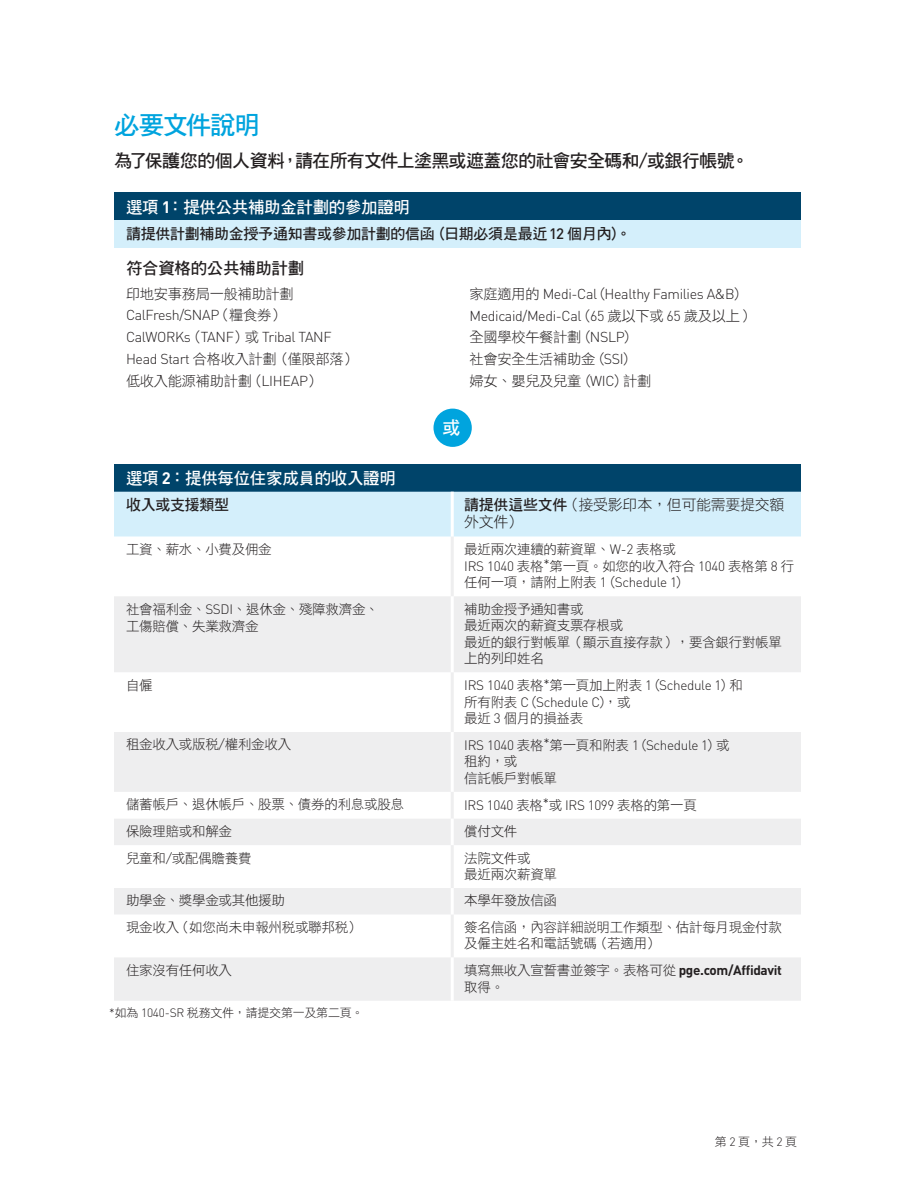
<style>
.page{position:relative;width:918px;height:1188px;background:#fff}
.page>*{position:absolute;margin:0;border:0;box-sizing:border-box;transform-origin:0 0}
.t1{font:25.5px "DF Hei HK W7";letter-spacing:-.05em;color:#00a4de}
.t2{font:18px "DF Hei HK W7";letter-spacing:-.035em;color:#231f20}
.t3{font:18px "DF Hei HK W7";color:#fff}
.t4{font:16.5px "DF Hei HK W7";letter-spacing:-.02em;color:#fff}
.t5{font:16.5px "DF Hei HK W7";letter-spacing:-.02em;color:#231f20}
.t6{font:15px "DF Hei HK W7";letter-spacing:-.02em;color:#231f20}
.t7{font:15px/17.2px "DF Hei HK W3";letter-spacing:-.02em;color:#231f20}
.t8{font:300 14.25px "DIN Pro";letter-spacing:-.025em;color:#231f20}
.t9{font:14.25px "DF Hei HK W3";letter-spacing:-.02em;color:#231f20}
.t10{font:13.5px/16.5px "DF Hei HK W3";letter-spacing:-.02em;color:#231f20}
.t11{font:300 13.5px/16.5px "DIN Pro";letter-spacing:-.025em;color:#231f20}
.t12{font:12px "DF Hei HK W3";letter-spacing:-.02em;color:#231f20}
.s1{font-family:"DIN Pro";font-weight:700}
.s2{font-family:"DIN Pro";font-weight:500}
.s3{font-family:"DF Hei HK W3";font-weight:400}
.s4{font-family:"DIN Pro";font-weight:300}
.s5{font-family:"DF Hei HK W7"}
</style>
<div class="page">
<div style="left:114px;top:193px;width:687px;height:27px;background:#00446a"></div>
<div style="left:114px;top:220px;width:687px;height:28px;background:#d4effb"></div>
<div style="left:114px;top:464px;width:687px;height:28px;background:#00446a"></div>
<div style="left:114px;top:492px;width:687px;height:44px;background:#d4effb"></div>
<div style="left:114px;top:596px;width:687px;height:76px;background:#eeeeef"></div>
<svg style="left:114px;top:732px;width:687px;height:269px;fill:#eeeeef"></svg>
<hr style="left:451px;top:536px;width:3px;height:60px;background:#eeeeef">
<hr style="left:451px;top:492px;width:3px;height:44px;background:#fff">
<hr style="left:451px;top:672px;width:3px;height:60px;background:#eeeeef">
<hr style="left:451px;top:792px;width:3px;height:27px;background:#eeeeef">
<hr style="left:451px;top:845px;width:3px;height:43px;background:#eeeeef">
<hr style="left:451px;top:914px;width:3px;height:43px;background:#eeeeef">
<hr style="left:451px;top:596px;width:3px;height:76px;background:#fff">
<hr style="left:451px;top:732px;width:3px;height:60px;background:#fff">
<hr style="left:451px;top:819px;width:3px;height:26px;background:#fff">
<hr style="left:451px;top:888px;width:3px;height:26px;background:#fff">
<hr style="left:451px;top:957px;width:3px;height:44px;background:#fff">
<div style="left:434px;top:409px;width:38px;height:38px;background:#00a4de;border-radius:50%"></div>
<h2 class="t1" style="left:114px;top:111px;width:147px">必要文件說明</h2>
<p class="t2" style="left:114px;top:151px;width:637px">為了保護您的個人資料，請在所有文件上塗黑或遮蓋您的社會安全碼和/或銀行帳號。</p>
<h3 class="t4" style="left:126px;top:198px;width:286px">選項 <span class="s1">1</span>：提供公共補助金計劃的參加證明</h3>
<p class="t6" style="left:126px;top:226px;width:507px">請提供計劃補助金授予通知書或參加計劃的信函 (日期必須是最近 <span class="s2">12</span> 個月內)。</p>
<h4 class="t5" style="left:126px;top:259px;width:180px">符合資格的公共補助計劃</h4>
<p class="t9" style="left:126px;top:286px;width:169px">印地安事務局一般補助計劃</p>
<p class="t8" style="left:126px;top:304px;width:160px">CalFresh/SNAP<span class="s3">（糧食券）</span></p>
<p class="t8" style="left:126px;top:326px;width:207px">CalWORKs<span class="s3">（</span>TANF<span class="s3">）或</span> Tribal TANF</p>
<p class="t9" style="left:126px;top:351px;width:232px"><span class="s4">Head Start</span> 合格收入計劃（僅限部落）</p>
<p class="t9" style="left:126px;top:373px;width:196px">低收入能源補助計劃（<span class="s4">LIHEAP</span>）</p>
<p class="t8" style="left:469px;top:283px;width:271px"><span class="s3">家庭適用的</span> Medi-Cal <span class="s3">(</span>Healthy Families A&amp;B<span class="s3">)</span></p>
<p class="t8" style="left:469px;top:305px;width:286px">Medicaid/Medi-Cal<span class="s3">（</span>65 <span class="s3">歲以下或</span> 65 <span class="s3">歲及以上）</span></p>
<p class="t9" style="left:469px;top:330px;width:161px">全國學校午餐計劃 (<span class="s4">NSLP</span>)</p>
<p class="t9" style="left:469px;top:351px;width:160px">社會安全生活補助金 (<span class="s4">SSI</span>)</p>
<p class="t9" style="left:469px;top:373px;width:183px">婦女、嬰兒及兒童 (<span class="s4">WIC</span>) 計劃</p>
<p class="t3" style="left:442px;top:418px;width:19px">或</p>
<h3 class="t4" style="left:126px;top:469px;width:271px">選項 <span class="s1">2</span>：提供每位住家成員的收入證明</h3>
<p class="t6" style="left:126px;top:497px;width:105px">收入或支援類型</p>
<p class="t7" style="left:464px;top:496px;width:322px"><span class="s5">請提供這些文件</span>（接受影印本，但可能需要提交額外文件）</p>
<p class="t10" style="left:126px;top:541px;width:147px">工資、薪水、小費及佣金</p>
<p class="t10" style="left:464px;top:541px;width:331px">最近兩次連續的薪資單、<span class="s4">W-2</span> 表格或<br><span class="s4">IRS 1040</span> 表格<span class="s4">*</span>第一頁。如您的收入符合 <span class="s4">1040</span> 表格第 <span class="s4">8</span> 行任何一項，請附上附表 <span class="s4">1</span> (<span class="s4">Schedule 1</span>)</p>
<p class="t10" style="left:126px;top:601px;width:254px">社會福利金、<span class="s4">SSDI</span>、退休金、殘障救濟金、工傷賠償、失業救濟金</p>
<p class="t10" style="left:464px;top:600px;width:319px">補助金授予通知書或<br>最近兩次的薪資支票存根或<br>最近的銀行對帳單（顯示直接存款），要含銀行對帳單上的列印姓名</p>
<p class="t10" style="left:126px;top:676px;width:28px">自僱</p>
<p class="t11" style="left:464px;top:676px;width:280px">IRS 1040 <span class="s3">表格</span>*<span class="s3">第一頁加上附表</span> 1 <span class="s3">(</span>Schedule 1<span class="s3">) 和所有附表</span> C <span class="s3">(</span>Schedule C<span class="s3">)，或<br>最近</span> 3 <span class="s3">個月的損益表</span></p>
<p class="t10" style="left:126px;top:736px;width:167px">租金收入或版稅/權利金收入</p>
<p class="t10" style="left:464px;top:737px;width:267px"><span class="s4">IRS 1040</span> 表格<span class="s4">*</span>第一頁和附表 <span class="s4">1</span> (<span class="s4">Schedule 1</span>) 或租約，或<br>信託帳戶對帳單</p>
<p class="t10" style="left:126px;top:796px;width:280px">儲蓄帳戶、退休帳戶、股票、債券的利息或股息</p>
<p class="t11" style="left:464px;top:795px;width:234px">IRS 1040 <span class="s3">表格</span>*<span class="s3">或</span> IRS 1099 <span class="s3">表格的第一頁</span></p>
<p class="t10" style="left:126px;top:823px;width:108px">保險理賠或和解金</p>
<p class="t10" style="left:464px;top:823px;width:55px">償付文件</p>
<p class="t10" style="left:126px;top:849px;width:127px">兒童和/或配偶贍養費</p>
<p class="t10" style="left:464px;top:849px;width:94px">法院文件或<br>最近兩次薪資單</p>
<p class="t10" style="left:126px;top:892px;width:161px">助學金、獎學金或其他援助</p>
<p class="t10" style="left:464px;top:892px;width:94px">本學年發放信函</p>
<p class="t10" style="left:126px;top:919px;width:236px">現金收入（如您尚未申報州稅或聯邦稅）</p>
<p class="t10" style="left:464px;top:919px;width:319px">簽名信函，內容詳細說明工作類型、估計每月現金付款及僱主姓名和電話號碼（若適用）</p>
<p class="t10" style="left:126px;top:961px;width:108px">住家沒有任何收入</p>
<p class="t10" style="left:464px;top:962px;width:319px">填寫無收入宣誓書並簽字。表格可從 <span class="s1">pge.com/Affidavit</span>取得。</p>
<p class="t12" style="left:109px;top:1007px;width:256px"><span class="s4">*</span>如為 <span class="s4">1040-SR</span> 稅務文件，請提交第一及第二頁。</p>
<p class="t12" style="left:715px;top:1135px;width:84px">第 <span class="s4">2</span> 頁，共 <span class="s4">2</span> 頁</p>
</div>
